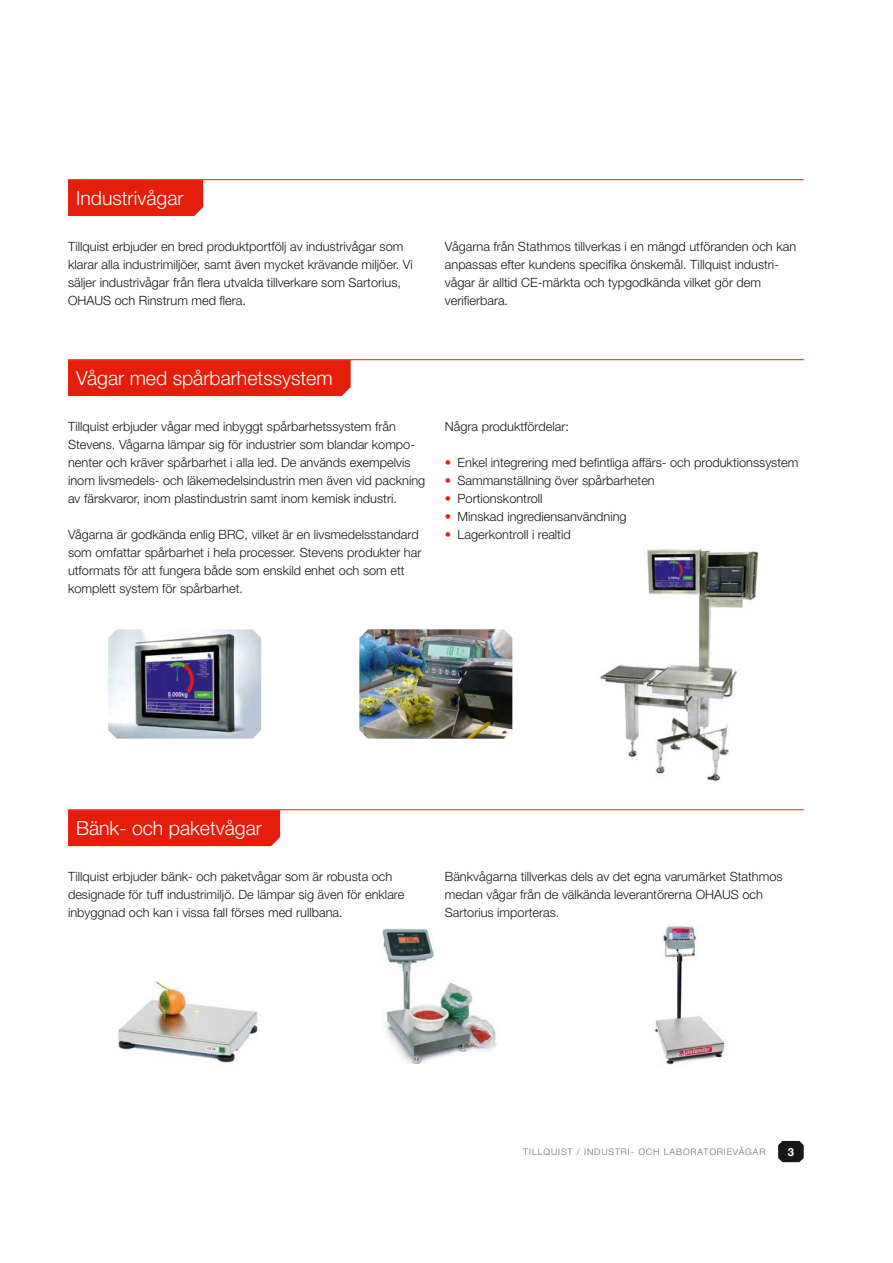
<style>
.page{position:relative;width:893px;height:1263px;background:#fff}
.page>*{position:absolute;margin:0;border:0;box-sizing:border-box;transform-origin:0 0}
.t1{font:300 19.5px "Helvetica Neue LT Std";color:#fff}
.t2{font:300 12.75px/18px "Helvetica Neue LT Std";color:#181716}
.t3{font:700 11.25px "Helvetica Neue LT Std";color:#fff}
.t4{font:300 9px "Helvetica Neue LT Std";letter-spacing:.1em;color:#6e6e6e}
.s1{color:#e41e0a}
</style>
<div class="page">
<svg style="left:778px;top:1141px;width:26px;height:21px"></svg>
<div style="left:68px;top:180px;width:135px;height:36px;background:#e41e0a"></div>
<div style="left:68px;top:360px;width:283px;height:36px;background:#e41e0a"></div>
<hr style="left:68px;top:179px;width:736px;height:1px;background:#e41e0a">
<hr style="left:68px;top:359px;width:736px;height:1px;background:#e41e0a">
<img style="left:108px;top:629px;width:153px;height:110px">
<img style="left:600px;top:548px;width:159px;height:233px">
<img style="left:359px;top:629px;width:153px;height:110px">
<div style="left:68px;top:810px;width:212px;height:36px;background:#e41e0a"></div>
<hr style="left:68px;top:809px;width:736px;height:1px;background:#e41e0a">
<img style="left:118px;top:981px;width:140px;height:82px">
<img style="left:382px;top:928px;width:116px;height:136px">
<img style="left:654px;top:923px;width:71px;height:142px">
<h1 class="t1" style="left:76px;top:186px;width:109px">Industrivågar</h1>
<p class="t2" style="left:68px;top:237px;width:346px">Tillquist erbjuder en bred produktportfölj av industrivågar som klarar alla industrimiljöer, samt även mycket krävande miljöer. Vi säljer industrivågar från flera utvalda tillverkare som Sartorius, OHAUS och Rinstrum med flera.</p>
<p class="t2" style="left:445px;top:238px;width:353px">Vågarna från Stathmos tillverkas i en mängd utföranden och kan anpassas efter kundens specifika önskemål. Tillquist industri&shy;vågar är alltid CE-märkta och typgodkända vilket gör dem verifierbara.</p>
<h1 class="t1" style="left:76px;top:366px;width:258px">Vågar med spårbarhetssystem</h1>
<p class="t2" style="left:68px;top:418px;width:359px">Tillquist erbjuder vågar med inbyggt spårbarhetssystem från Stevens. Vågarna lämpar sig för industrier som blandar kompo&shy;nenter och kräver spårbarhet i alla led. De används exempelvis inom livsmedels- och läkemedelsindustrin men även vid packning av färskvaror, inom plastindustrin samt inom kemisk industri.</p>
<p class="t2" style="left:68px;top:526px;width:355px">Vågarna är godkända enlig BRC, vilket är en livsmedelsstandard som omfattar spårbarhet i hela processer. Stevens produkter har utformats för att fungera både som enskild enhet och som ett komplett system för spårbarhet.</p>
<p class="t2" style="left:445px;top:418px;width:126px">Några produktfördelar:</p>
<p class="t2" style="left:445px;top:454px;width:355px"><span class="s1">•</span> Enkel integrering med befintliga affärs- och produktionssystem</p>
<p class="t2" style="left:445px;top:472px;width:211px"><span class="s1">•</span> Sammanställning över spårbarheten</p>
<p class="t2" style="left:445px;top:490px;width:99px"><span class="s1">•</span> Portionskontroll</p>
<p class="t2" style="left:445px;top:508px;width:183px"><span class="s1">•</span> Minskad ingrediensanvändning</p>
<p class="t2" style="left:445px;top:526px;width:127px"><span class="s1">•</span> Lagerkontroll i realtid</p>
<h1 class="t1" style="left:76px;top:816px;width:188px">Bänk- och paketvågar</h1>
<p class="t2" style="left:68px;top:867px;width:338px">Tillquist erbjuder bänk- och paketvågar som är robusta och designade för tuff industrimiljö. De lämpar sig även för enklare inbyggnad och kan i vissa fall förses med rullbana.</p>
<p class="t2" style="left:445px;top:867px;width:339px">Bänkvågarna tillverkas dels av det egna varumärket Stathmos medan vågar från de välkända leverantörerna OHAUS och<br>Sartorius importeras.</p>
<p class="t4" style="left:523px;top:1146px;width:244px">TILLQUIST / INDUSTRI- OCH LABORATORIEVÅGAR</p>
<p class="t3" style="left:788px;top:1144px;width:8px">3</p>
</div>
